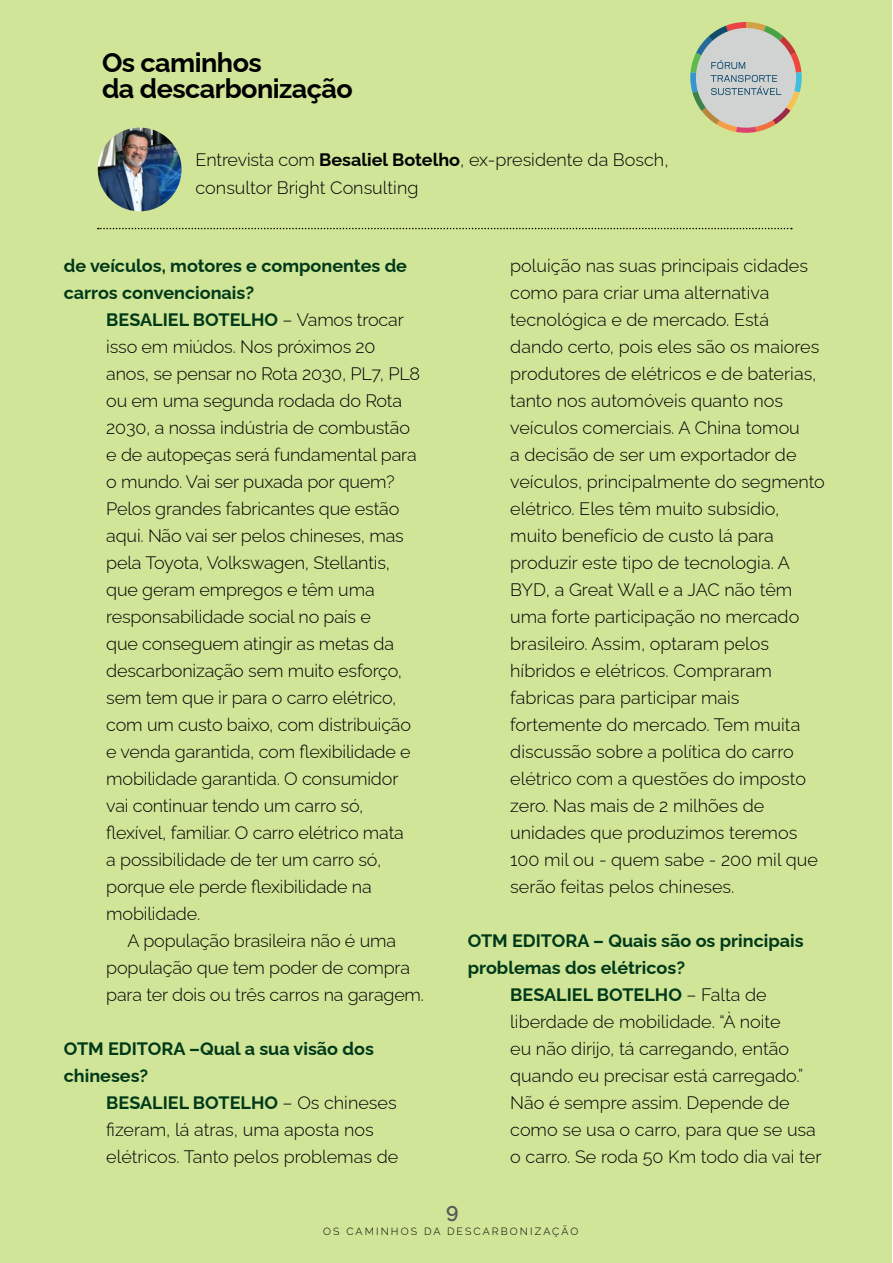
<style>
.page{position:relative;width:893px;height:1263px;background:#fff}
.page>*{position:absolute;margin:0;border:0;box-sizing:border-box;transform-origin:0 0}
.t1{font:700 27px/25.5px "Raleway";letter-spacing:-.02em;color:#000}
.t2{font:600 21px "Raleway";color:#58595b}
.t3{font:300 18px/27px "Raleway";letter-spacing:-.005em;color:#000}
.t4{font:700 18px/27px "Raleway";color:#003919}
.t5{font:300 10.5px "Raleway";letter-spacing:.2em;color:#000}
.s1{font-weight:700}
.s2{font-weight:700;color:#003919}
.s3{font-weight:300;color:#000}
</style>
<div class="page">
<div style="left:0;top:0;width:892px;height:1262px;background:#d0e598"></div>
<svg style="left:690px;top:22px;width:112px;height:111px"></svg>
<svg style="left:98px;top:228px;width:694px;height:1px"></svg>
<img style="left:98px;top:128px;width:84px;height:83px;border-radius:42px">
<h1 class="t1" style="left:102px;top:47px;width:252px">Os caminhos<br>da descarbonização</h1>
<p class="t3" style="left:196px;top:143px;width:474px;line-height:28.5px">Entrevista com <span class="s1">Besaliel Botelho</span>, ex-presidente da Bosch, consultor Bright Consulting</p>
<p class="t4" style="left:64px;top:250px;width:345px">de veículos, motores e componentes de carros convencionais?</p>
<p class="t3" style="left:106px;top:304px;width:315px"><span class="s2">BESALIEL BOTELHO</span> – Vamos trocar isso em miúdos. Nos próximos 20 anos, se pensar no Rota 2030, PL7, PL8 ou em uma segunda rodada do Rota 2030, a nossa indústria de combustão e de autopeças será fundamental para o mundo. Vai ser puxada por quem?<br>Pelos grandes fabricantes que estão aqui. Não vai ser pelos chineses, mas pela Toyota, Volkswagen, Stellantis, que geram empregos e têm uma responsabilidade social no país e<br>que conseguem atingir as metas da descarbonização sem muito esforço, sem tem que ir para o carro elétrico, com um custo baixo, com distribuição e venda garantida, com flexibilidade e mobilidade garantida. O consumidor vai continuar tendo um carro só, flexível, familiar. O carro elétrico mata<br>a possibilidade de ter um carro só, porque ele perde flexibilidade na mobilidade.</p>
<p class="t3" style="left:106px;top:925px;width:319px;text-indent:21px">A população brasileira não é uma população que tem poder de compra para ter dois ou três carros na garagem.</p>
<p class="t4" style="left:64px;top:1033px;width:312px">OTM EDITORA –Qual a sua visão dos chineses?</p>
<p class="t3" style="left:106px;top:1087px;width:293px"><span class="s2">BESALIEL BOTELHO</span> – Os chineses fizeram, lá atras, uma aposta nos elétricos. Tanto pelos problemas de</p>
<p class="t3" style="left:510px;top:250px;width:316px">poluição nas suas principais cidades como para criar uma alternativa tecnológica e de mercado. Está dando certo, pois eles são os maiores produtores de elétricos e de baterias, tanto nos automóveis quanto nos veículos comerciais. A China tomou<br>a decisão de ser um exportador de veículos, principalmente do segmento elétrico. Eles têm muito subsídio, muito benefício de custo lá para produzir este tipo de tecnologia. A BYD, a Great Wall e a JAC não têm uma forte participação no mercado brasileiro. Assim, optaram pelos híbridos e elétricos. Compraram fabricas para participar mais fortemente do mercado. Tem muita discussão sobre a política do carro elétrico com a questões do imposto zero. Nas mais de 2 milhões de unidades que produzimos teremos 100 mil ou - quem sabe - 200 mil que serão feitas pelos chineses.</p>
<p class="t4" style="left:468px;top:925px;width:337px">OTM EDITORA – Quais são os principais</p>
<p class="t4" style="left:468px;top:952px;width:219px">problemas dos elétricos?</p>
<p class="t4" style="left:510px;top:979px;width:258px">BESALIEL BOTELHO <span class="s3">– Falta de</span></p>
<p class="t3" style="left:510px;top:1006px;width:272px">liberdade de mobilidade. “À noite</p>
<p class="t3" style="left:510px;top:1033px;width:280px">eu não dirijo, tá carregando, então</p>
<p class="t3" style="left:510px;top:1060px;width:294px">quando eu precisar está carregado.”</p>
<p class="t3" style="left:510px;top:1087px;width:281px">Não é sempre assim. Depende de</p>
<p class="t3" style="left:510px;top:1114px;width:307px">como se usa o carro, para que se usa</p>
<p class="t3" style="left:510px;top:1141px;width:313px">o carro. Se roda 50 Km todo dia vai ter</p>
<p class="t2" style="left:446px;top:1193px;width:14px">9</p>
<p class="t5" style="left:323px;top:1222px;width:257px">OS CAMINHOS DA DESCARBONIZAÇÃO</p>
</div>
